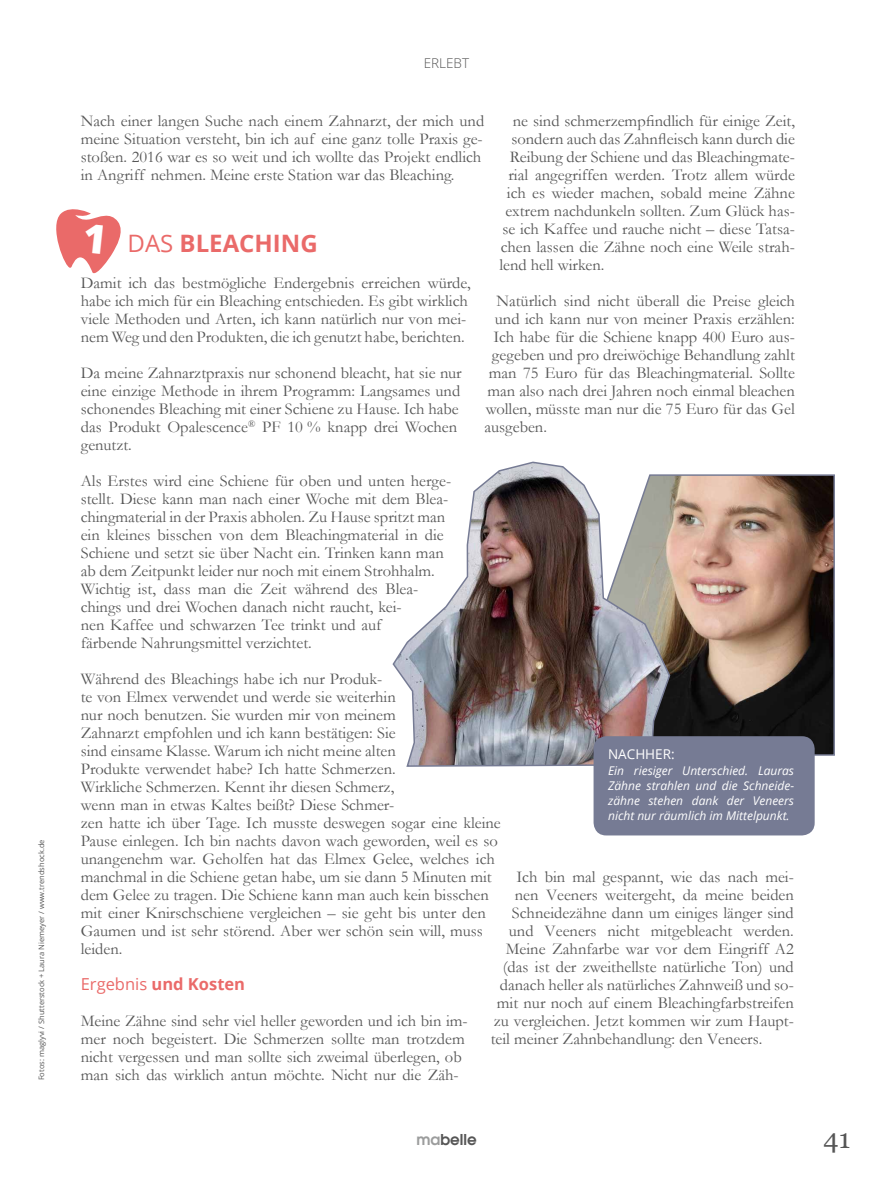
<style>
.page{position:relative;width:893px;height:1191px;background:#fff}
.page>*{position:absolute;margin:0;border:0;box-sizing:border-box;transform-origin:0 0}
.t1{font:27px "Georgia";color:#565656}
.t2{font:700 24px "Open Sans";color:#ea6a69}
.t3{font:16.5px/18px "Garamond";color:#565656}
.t4{font:700 16.5px "Open Sans";color:#ea6a69}
.t5{font:600 15px "Avant Garde LT";color:#565656}
.t6{font:13.5px "Open Sans";color:#fff}
.t7{font:300 13.5px "Open Sans";color:#565656}
.t8{font:italic 12px/15px "Open Sans";color:#fff;text-align:justify}
.t9{font:7.5px "Open Sans";color:#565656}
.s1{font-weight:400}
.s2{color:#9c9d9d}
</style>
<div class="page">
<svg style="left:671px;top:474px;width:164px;height:282px;background:#7f675a"></svg>
<img style="left:392px;top:461px;width:279px;height:306px">
<div style="left:594px;top:736px;width:221px;height:99px;background:#767b94;border-radius:13px"></div>
<svg style="left:56px;top:209px;width:65px;height:65px"></svg>
<p class="t9" style="left:36px;top:1080px;width:242px;rotate:-90deg">Fotos: maglyvi / Shutterstock + Laura Niemeyer / www.trendshock.de</p>
<p class="t7" style="left:424px;top:54px;width:47px">ERLEBT</p>
<p class="t3" style="left:513px;top:111px;width:284px">ne sind schmerzempfindlich für einige Zeit,</p>
<p class="t3" style="left:511px;top:129px;width:285px">sondern auch das Zahnfleisch kann durch die</p>
<p class="t3" style="left:510px;top:147px;width:287px">Reibung der Schiene und das Bleachingmate-</p>
<p class="t3" style="left:508px;top:165px;width:288px">rial angegriffen werden. Trotz allem würde</p>
<p class="t3" style="left:507px;top:183px;width:289px">ich es wieder machen, sobald meine Zähne</p>
<p class="t3" style="left:505px;top:201px;width:291px">extrem nachdunkeln sollten. Zum Glück has-</p>
<p class="t3" style="left:502px;top:219px;width:294px">se ich Kaffee und rauche nicht – diese Tatsa-</p>
<p class="t3" style="left:501px;top:237px;width:296px">chen lassen die Zähne noch eine Weile strah-</p>
<p class="t3" style="left:499px;top:255px;width:107px">lend hell wirken.</p>
<p class="t3" style="left:496px;top:291px;width:300px">Natürlich sind nicht überall die Preise gleich</p>
<p class="t3" style="left:495px;top:309px;width:301px">und ich kann nur von meiner Praxis erzählen:</p>
<p class="t3" style="left:493px;top:327px;width:303px">Ich habe für die Schiene knapp 400 Euro aus-</p>
<p class="t3" style="left:492px;top:345px;width:304px">gegeben und pro dreiwöchige Behandlung zahlt</p>
<p class="t3" style="left:489px;top:363px;width:308px">man 75 Euro für das Bleachingmaterial. Sollte</p>
<p class="t3" style="left:487px;top:381px;width:309px">man also nach drei Jahren noch einmal bleachen</p>
<p class="t3" style="left:486px;top:399px;width:311px">wollen, müsste man nur die 75 Euro für das Gel</p>
<p class="t3" style="left:484px;top:417px;width:64px">ausgeben.</p>
<p class="t3" style="left:81px;top:111px;width:405px">Nach einer langen Suche nach einem Zahnarzt, der mich und meine Situation versteht, bin ich auf eine ganz tolle Praxis ge&shy;stoßen. 2016 war es so weit und ich wollte das Projekt endlich in Angriff nehmen. Meine erste Station war das Bleaching.</p>
<h2 class="t2" style="left:128px;top:226px;width:192px"><span class="s1">DAS</span> BLEACHING</h2>
<p class="t3" style="left:81px;top:273px;width:392px">Damit ich das bestmögliche Endergebnis erreichen würde, habe ich mich für ein Bleaching entschieden. Es gibt wirklich viele Methoden und Arten, ich kann natürlich nur von mei&shy;nem Weg und den Produkten, die ich genutzt habe, berichten.</p>
<p class="t3" style="left:81px;top:363px;width:383px">Da meine Zahnarztpraxis nur schonend bleacht, hat sie nur eine einzige Methode in ihrem Programm: Langsames und schonendes Bleaching mit einer Schiene zu Hause. Ich habe das Produkt Opalescence<sup>®</sup> PF 10 % knapp drei Wochen genutzt.</p>
<p class="t3" style="left:81px;top:471px;width:372px">Als Erstes wird eine Schiene für oben und unten herge&shy;stellt. Diese kann man nach einer Woche mit dem Blea&shy;chingmaterial in der Praxis abholen. Zu Hause spritzt man ein kleines bisschen von dem Bleachingmaterial in die Schiene und setzt sie über Nacht ein. Trinken kann man ab dem Zeitpunkt leider nur noch mit einem Strohhalm.<br>Wichtig ist, dass man die Zeit während des Blea&shy;chings und drei Wochen danach nicht raucht, kei-<br>nen Kaffee und schwarzen Tee trinkt und auf<br>färbende Nahrungsmittel verzichtet.</p>
<p class="t3" style="left:81px;top:669px;width:422px">Während des Bleachings habe ich nur Produk-<br>te von Elmex verwendet und werde sie weiterhin<br>nur noch benutzen. Sie wurden mir von meinem<br>Zahnarzt empfohlen und ich kann bestätigen: Sie<br>sind einsame Klasse. Warum ich nicht meine alten<br>Produkte verwendet habe? Ich hatte Schmerzen.<br>Wirkliche Schmerzen. Kennt ihr diesen Schmerz,<br>wenn man in etwas Kaltes beißt? Diese Schmer-<br>zen hatte ich über Tage. Ich musste deswegen sogar eine kleine Pause einlegen. Ich bin nachts davon wach geworden, weil es so unangenehm war. Geholfen hat das Elmex Gelee, welches ich manchmal in die Schiene getan habe, um sie dann 5 Minuten mit dem Gelee zu tragen. Die Schiene kann man auch kein bisschen mit einer Knirschschiene vergleichen – sie geht bis unter den Gaumen und ist sehr störend. Aber wer schön sein will, muss leiden.</p>
<p class="t4" style="left:81px;top:972px;width:166px"><span class="s1">Ergebnis</span> und Kosten</p>
<p class="t3" style="left:81px;top:1011px;width:389px">Meine Zähne sind sehr viel heller geworden und ich bin im&shy;mer noch begeistert. Die Schmerzen sollte man trotzdem nicht vergessen und man sollte sich zweimal überlegen, ob man sich das wirklich antun möchte. Nicht nur die Zäh-</p>
<p class="t6" style="left:608px;top:745px;width:68px">NACHHER:</p>
<p class="t8" style="left:608px;top:763px;width:187px">Ein riesiger Unterschied. Lauras Zähne strahlen und die Schneide&shy;zähne stehen dank der Veneers nicht nur räumlich im Mittelpunkt.</p>
<p class="t3" style="left:516px;top:867px;width:279px">Ich bin mal gespannt, wie das nach mei-</p>
<p class="t3" style="left:515px;top:885px;width:281px">nen Veeners weitergeht, da meine beiden</p>
<p class="t3" style="left:512px;top:903px;width:283px">Schneidezähne dann um einiges länger sind</p>
<p class="t3" style="left:509px;top:921px;width:287px">und Veeners nicht mitgebleacht werden.</p>
<p class="t3" style="left:506px;top:939px;width:290px">Meine Zahnfarbe war vor dem Eingriff A2</p>
<p class="t3" style="left:503px;top:957px;width:293px">(das ist der zweithellste natürliche Ton) und</p>
<p class="t3" style="left:500px;top:975px;width:295px">danach heller als natürliches Zahnweiß und so-</p>
<p class="t3" style="left:497px;top:993px;width:299px">mit nur noch auf einem Bleachingfarbstreifen</p>
<p class="t3" style="left:494px;top:1011px;width:302px">zu vergleichen. Jetzt kommen wir zum Haupt-</p>
<p class="t3" style="left:491px;top:1029px;width:273px">teil meiner Zahnbehandlung: den Veneers.</p>
<p class="t5" style="left:416px;top:1129px;width:62px"><span class="s2">ma</span>belle</p>
<h1 class="t1" style="left:824px;top:1122px;width:28px">41</h1>
</div>
